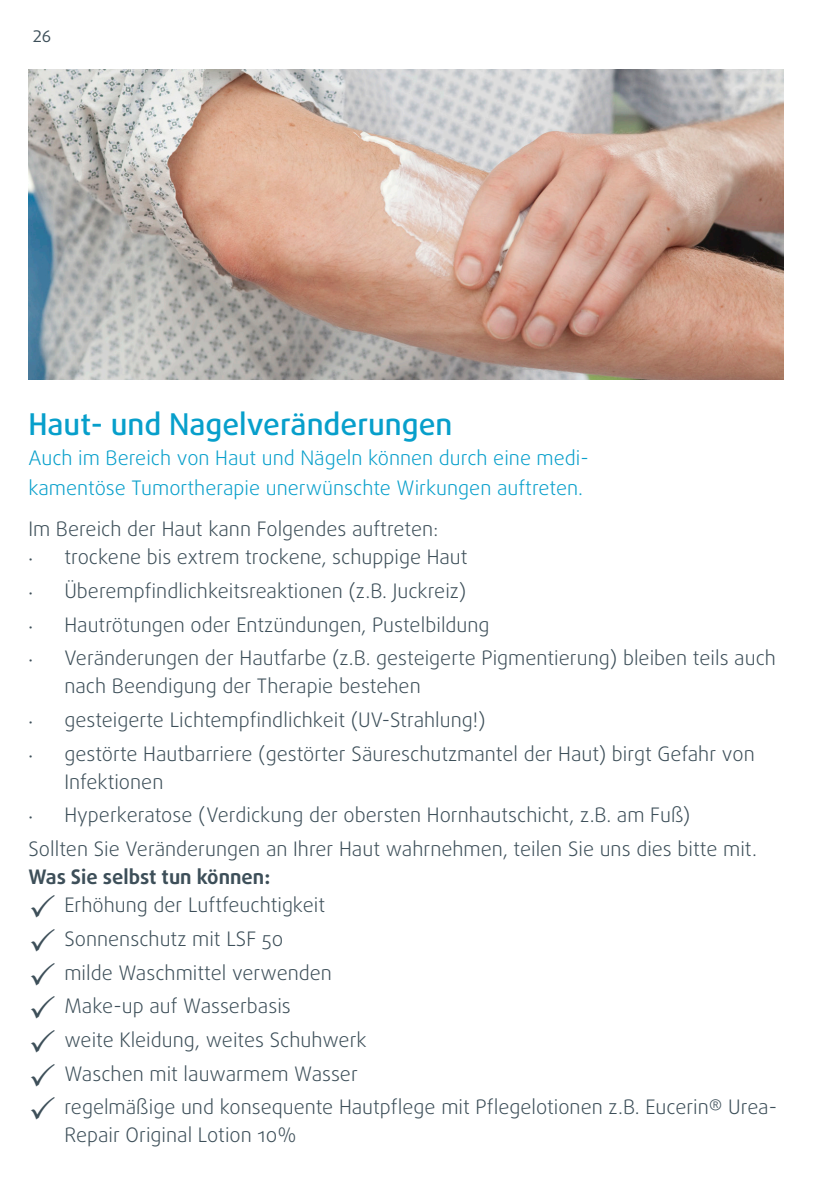
<style>
.page{position:relative;width:840px;height:1191px;background:#fff}
.page>*{position:absolute;margin:0;border:0;box-sizing:border-box;transform-origin:0 0}
.Subhead__DaxlinePro___Medium___15_20{font:500 30px "Daxline Pro";color:#079fcb}
.Bemaßung___Typo{font:300 20px/28px "Daxline Pro";color:#3d4f59}
.Bemaßung___Typo-2{font:300 20px/30px "Daxline Pro";color:#079fcb}
.Bemaßung___Typo-3{font:700 20px "Daxline Pro";color:#3d4f59}
.t1{font:16px "Daxline Pro";color:#3d4f59}
.s1{font-family:"Daxline OT";font-size:14px}
</style>
<div class="page">
<img style="left:28px;top:70px;width:754px;height:309px">
<p class="t1" style="left:33px;top:26px;width:20px">26</p>
<p class="Subhead__DaxlinePro___Medium___15_20" style="left:28px;top:404px;width:425px">Haut- und Nagelveränderungen</p>
<p class="Bemaßung___Typo-2" style="left:28px;top:442px;width:561px">Auch im Bereich von Haut und Nägeln können durch eine medi&shy;kamentöse Tumortherapie unerwünschte Wirkungen auftreten.</p>
<p class="Bemaßung___Typo" style="left:28px;top:515px;width:411px">Im Bereich der Haut kann Folgendes auftreten:</p>
<p class="Bemaßung___Typo" style="left:28px;top:543px;width:440px"><span class="s1">•</span> trockene bis extrem trockene, schuppige Haut</p>
<p class="Bemaßung___Typo" style="left:28px;top:577px;width:439px"><span class="s1">•</span> Überempfindlichkeitsreaktionen (z.B. Juckreiz)</p>
<p class="Bemaßung___Typo" style="left:28px;top:611px;width:462px"><span class="s1">•</span> Hautrötungen oder Entzündungen, Pustelbildung</p>
<p class="Bemaßung___Typo" style="left:64px;top:644px;width:712px;text-indent:-36px"><span class="s1">•</span> Veränderungen der Hautfarbe (z.B. gesteigerte Pigmentierung) bleiben teils auch nach Beendigung der Therapie bestehen</p>
<p class="Bemaßung___Typo" style="left:28px;top:706px;width:458px"><span class="s1">•</span> gesteigerte Lichtempfindlichkeit (UV-Strahlung!)</p>
<p class="Bemaßung___Typo" style="left:64px;top:740px;width:691px;text-indent:-36px"><span class="s1">•</span> gestörte Hautbarriere (gestörter Säureschutzmantel der Haut) birgt Gefahr von<br>Infektionen</p>
<p class="Bemaßung___Typo" style="left:28px;top:801px;width:663px"><span class="s1">•</span> Hyperkeratose (Verdickung der obersten Hornhautschicht, z.B. am Fuß)</p>
<p class="Bemaßung___Typo" style="left:28px;top:835px;width:729px">Sollten Sie Veränderungen an Ihrer Haut wahrnehmen, teilen Sie uns dies bitte mit.</p>
<p class="Bemaßung___Typo-3" style="left:28px;top:863px;width:243px">Was Sie selbst tun können:</p>
<p class="Bemaßung___Typo" style="left:28px;top:891px;width:298px">✓ Erhöhung der Luftfeuchtigkeit</p>
<p class="Bemaßung___Typo" style="left:28px;top:925px;width:256px">✓ Sonnenschutz mit LSF 50</p>
<p class="Bemaßung___Typo" style="left:28px;top:958px;width:305px">✓ milde Waschmittel verwenden</p>
<p class="Bemaßung___Typo" style="left:28px;top:992px;width:264px">✓ Make-up auf Wasserbasis</p>
<p class="Bemaßung___Typo" style="left:28px;top:1026px;width:339px">✓ weite Kleidung, weites Schuhwerk</p>
<p class="Bemaßung___Typo" style="left:28px;top:1059px;width:331px">✓ Waschen mit lauwarmem Wasser</p>
<p class="Bemaßung___Typo" style="left:64px;top:1093px;width:713px;text-indent:-36px">✓ regelmäßige und konsequente Hautpflege mit Pflegelotionen z.B. Eucerin® Urea-<br>Repair Original Lotion 10%</p>
</div>
